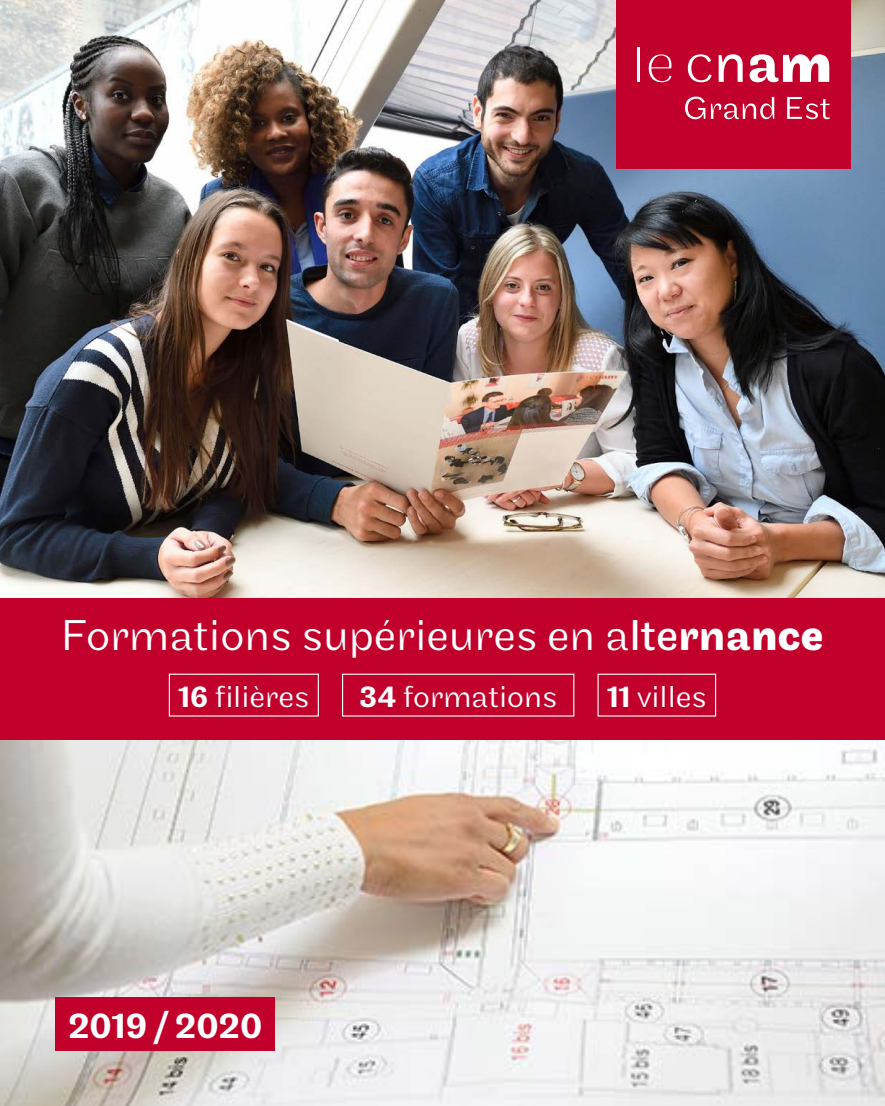
<style>
.page{position:relative;width:885px;height:1106px;background:#fff}
.page>*{position:absolute;margin:0;border:0;box-sizing:border-box;transform-origin:0 0}
.t1{font:300 45px "Maple";color:#fff}
.t2{font:500 37.5px "Maple";color:#fff}
.t3{font:300 31.5px "Maple";color:#fff}
.s1{font-weight:400}
.s2{font-weight:500}
.s3{font-weight:700}
</style>
<div class="page">
<img style="left:0;top:0;width:884px;height:598px">
<img style="left:0;top:739px;width:884px;height:367px">
<div style="left:0;top:598px;width:884px;height:141px;background:#c1002b"></div>
<div style="left:342px;top:673px;width:232px;height:43px;border:1px solid #fff"></div>
<div style="left:169px;top:673px;width:150px;height:43px;border:1px solid #fff"></div>
<div style="left:597px;top:673px;width:119px;height:43px;border:1px solid #fff"></div>
<div style="left:55px;top:997px;width:220px;height:53px;background:#c1002b"></div>
<div style="left:617px;top:0;width:233px;height:168px;background:#c1002b"></div>
<svg style="left:648px;top:54px;width:23px;height:28px"></svg>
<hr style="left:637px;top:47px;width:3px;height:35px;background:#fff">
<svg style="left:687px;top:54px;width:24px;height:28px"></svg>
<svg style="left:718px;top:54px;width:24px;height:28px"></svg>
<svg style="left:749px;top:54px;width:80px;height:28px"></svg>
<svg style="left:685px;top:97px;width:89px;height:22px"></svg>
<svg style="left:787px;top:97px;width:42px;height:22px"></svg>
<p class="t1" style="left:61px;top:609px;width:764px">Formations supérieures en a<span class="s1">lte</span><span class="s2">rna</span><span class="s3">nce</span></p>
<p class="t3" style="left:178px;top:678px;width:132px"><span class="s2">16</span> filières</p>
<p class="t3" style="left:359px;top:678px;width:199px"><span class="s2">34</span> formations</p>
<p class="t3" style="left:607px;top:678px;width:101px"><span class="s2">11</span> villes</p>
<p class="t2" style="left:68px;top:1004px;width:196px">2019/2020</p>
</div>
